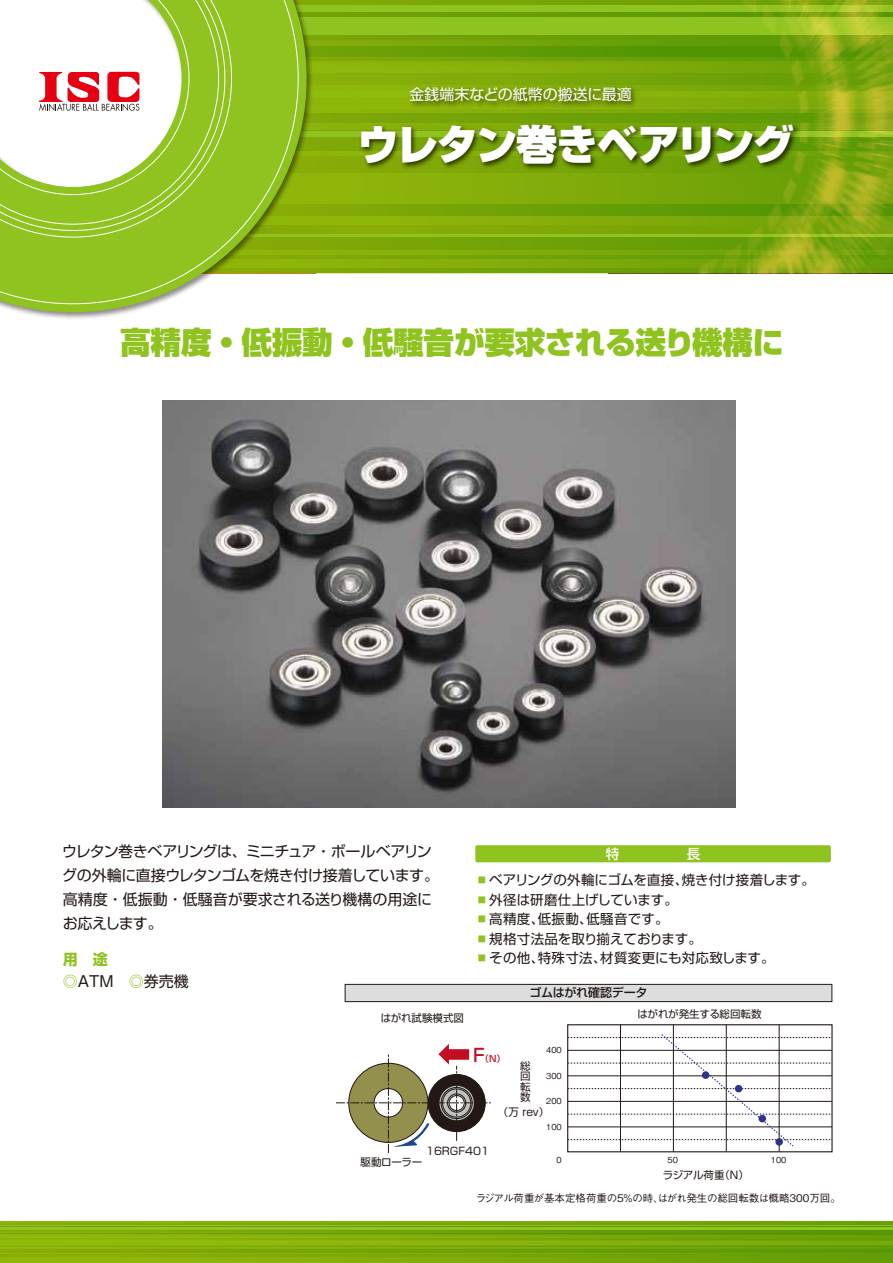
<style>
.page{position:relative;width:893px;height:1263px;background:#fff}
.page>*{position:absolute;margin:0;border:0;box-sizing:border-box;transform-origin:0 0}
.t1{font:900 41.1px "Shin Go Pro";letter-spacing:-.035em;color:#fff}
.t2{font:900 30.6px "Shin Go Pro";letter-spacing:-.01em;color:#8fc31f}
.t3{font:15px/24px "Shin Go Pro";letter-spacing:-.025em;color:#221815}
.t4{font:15px "Shin Go Pro";color:#fff}
.t5{font:700 15px "Shin Go Pro";color:#8fc31f}
.t6{font:13.5px "Shin Go Pro";letter-spacing:.005em;color:#221815}
.t7{font:13.5px "Shin Go Pro";letter-spacing:.025em;color:#221815}
.t8{font:500 12px "Shin Go Pro";letter-spacing:-.02em;color:#221815}
.t9{font:10.5px/10.5px "Shin Go Pro";color:#221815;text-align:justify}
.t10{font:500 10.5px "Gothic BBB Pro";letter-spacing:-.005em;color:#221815}
.t11{font:500 9px "Shin Go Pro";color:#c30d23}
.t12{font:500 8.25px "Gothic BBB Pro";color:#221815}
.s1{color:#8fc31f}
.s2{font-size:18px}
</style>
<div class="page">
<div style="left:345px;top:984px;width:487px;height:17px;background:#dcdddd"></div>
<div style="left:345px;top:984px;width:487px;height:18px;border:1px solid #221815"></div>
<svg style="left:0;top:1224px;width:893px;height:26px;fill:#8fc31f"></svg>
<svg style="left:0;top:1230px;width:893px;height:1px"></svg>
<svg style="left:0;top:1226px;width:893px;height:1px"></svg>
<svg style="left:0;top:1245px;width:893px;height:3px"></svg>
<svg style="left:0;top:1250px;width:893px;height:3px"></svg>
<svg style="left:0;top:1248px;width:893px;height:1px"></svg>
<svg style="left:0;top:1223px;width:893px;height:1px"></svg>
<svg style="left:0;top:1231px;width:893px;height:4px"></svg>
<svg style="left:0;top:1221px;width:893px;height:2px"></svg>
<svg style="left:0;top:1235px;width:893px;height:10px"></svg>
<svg style="left:0;top:1253px;width:893px;height:10px"></svg>
<svg style="left:315px;top:4px;width:294px;height:234px;fill:#8fc31f"></svg>
<div style="left:201px;top:260px;width:692px;height:13px;background:#76a407"></div>
<div style="left:201px;top:35px;width:692px;height:10px;background:#6fa207"></div>
<hr style="left:201px;top:13px;width:692px;height:4px;background:#699f07">
<svg style="left:315px;top:238px;width:294px;height:30px"></svg>
<div style="left:201px;top:109px;width:692px;height:15px;background:#76a407"></div>
<div style="left:201px;top:58px;width:692px;height:15px;background:#75a407"></div>
<div style="left:201px;top:216px;width:692px;height:18px;background:#86aa06"></div>
<svg style="left:315px;top:138px;width:39px;height:14px"></svg>
<div style="left:201px;top:124px;width:692px;height:6px;background:#8bb20a"></div>
<svg style="left:315px;top:203px;width:294px;height:22px"></svg>
<hr style="left:201px;top:0;width:692px;height:4px;background:#7ba607">
<svg style="left:315px;top:40px;width:294px;height:18px"></svg>
<svg style="left:315px;top:61px;width:294px;height:52px"></svg>
<div style="left:201px;top:152px;width:692px;height:51px;background:#88b00a"></div>
<img style="left:21px;top:4px;width:294px;height:315px">
<svg style="left:0;top:4px;width:307px;height:308px"></svg>
<svg style="left:0;top:0;width:299px;height:305px"></svg>
<svg style="left:0;top:0;width:232px;height:237px"></svg>
<svg style="left:0;top:0;width:225px;height:231px"></svg>
<svg style="left:0;top:0;width:219px;height:225px"></svg>
<svg style="left:0;top:0;width:189px;height:195px"></svg>
<img style="left:609px;top:0;width:284px;height:273px">
<img style="left:162px;top:400px;width:573px;height:407px">
<div style="left:567px;top:1024px;width:266px;height:128px;border:1px solid #221815"></div>
<hr style="left:620px;top:1024px;width:1px;height:127px;background:#221815">
<hr style="left:673px;top:1024px;width:1px;height:127px;background:#221815">
<hr style="left:726px;top:1024px;width:1px;height:127px;background:#221815">
<hr style="left:779px;top:1024px;width:1px;height:127px;background:#221815">
<svg style="left:568px;top:1033px;width:264px;height:114px"></svg>
<div style="left:702px;top:1071px;width:7px;height:8px;background:#2f318e;border-radius:50%"></div>
<div style="left:735px;top:1085px;width:7px;height:7px;background:#2f318e;border-radius:50%"></div>
<div style="left:758px;top:1115px;width:8px;height:7px;background:#2f318e;border-radius:50%"></div>
<div style="left:775px;top:1138px;width:8px;height:7px;background:#2f318e;border-radius:50%"></div>
<img style="left:354px;top:120px;width:448px;height:58px">
<img style="left:405px;top:83px;width:235px;height:29px">
<div style="left:475px;top:845px;width:356px;height:17px;background:#8fc31f;border-radius:2px"></div>
<svg style="left:336px;top:1044px;width:155px;height:109px"></svg>
<p class="t4" style="left:410px;top:82px;width:224px">金銭端末などの紙幣の搬送に最適</p>
<h1 class="t1" style="left:358px;top:112px;width:438px">ウレタン巻きベアリング</h1>
<h2 class="t2" style="left:120px;top:318px;width:665px">高精度・低振動・低騒音が要求される送り機構に</h2>
<p class="t3" style="left:62px;top:838px;width:378px">ウレタン巻きベアリングは、ミニチュア・ボールベアリングの外輪に直接ウレタンゴムを焼き付け接着しています。高精度・低振動・低騒音が要求される送り機構の用途にお応えします。</p>
<p class="t5" style="left:63px;top:948px;width:47px">用　途</p>
<p class="t3" style="left:63px;top:968px;width:127px"><span class="s1">◎</span>ATM　<span class="s1">◎</span>券売機</p>
<p class="t9" style="left:381px;top:1011px;width:85px">はがれ試験模式図</p>
<p class="t6" style="left:475px;top:869px;width:341px"><span class="s1">■</span>ベアリングの外輪にゴムを直接、焼き付け接着します。</p>
<p class="t6" style="left:475px;top:888px;width:204px"><span class="s1">■</span>外径は研磨仕上げしています。</p>
<p class="t7" style="left:475px;top:908px;width:195px"><span class="s1">■</span>高精度、低振動、低騒音です。</p>
<p class="t6" style="left:475px;top:927px;width:228px"><span class="s1">■</span>規格寸法品を取り揃えております。</p>
<p class="t7" style="left:475px;top:947px;width:301px"><span class="s1">■</span>その他、特殊寸法、材質変更にも対応致します。</p>
<p class="t8" style="left:530px;top:983px;width:119px">ゴムはがれ確認データ</p>
<p class="t9" style="left:637px;top:1007px;width:125px">はがれが発生する総回転数</p>
<p class="t12" style="left:546px;top:1043px;width:17px">400</p>
<p class="t11" style="left:473px;top:1051px;width:34px"><span class="s2">F</span>（N）</p>
<p class="t9" style="left:520px;top:1059px;width:12px">総回転数</p>
<p class="t12" style="left:546px;top:1069px;width:17px">300</p>
<p class="t12" style="left:546px;top:1094px;width:17px">200</p>
<p class="t12" style="left:546px;top:1120px;width:17px">100</p>
<p class="t12" style="left:557px;top:1153px;width:7px">0</p>
<p class="t12" style="left:667px;top:1153px;width:12px">50</p>
<p class="t12" style="left:771px;top:1153px;width:17px">100</p>
<p class="t9" style="left:498px;top:1105px;width:53px">（万 rev）</p>
<p class="t9" style="left:426px;top:1144px;width:64px">16RGF401</p>
<p class="t9" style="left:360px;top:1155px;width:63px">駆動ローラー</p>
<p class="t9" style="left:663px;top:1169px;width:87px">ラジアル荷重（N）</p>
<p class="t10" style="left:476px;top:1189px;width:366px">ラジアル荷重が基本定格荷重の5%の時、はがれ発生の総回転数は概略300万回。</p>
</div>
